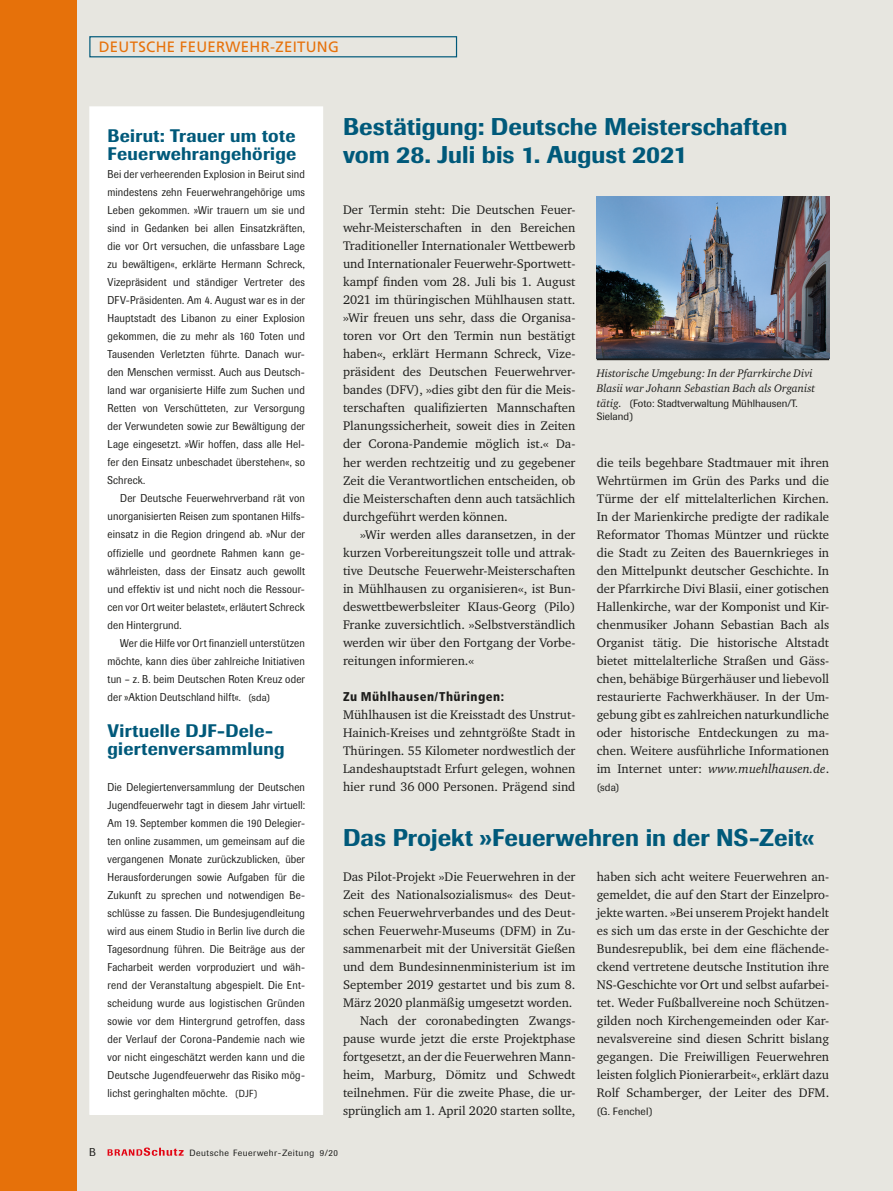
<style>
.page{position:relative;width:893px;height:1191px;background:#fff}
.page>*{position:absolute;margin:0;border:0;box-sizing:border-box;transform-origin:0 0}
.t1{font:500 24px/28.8px "Supersonic BSK";letter-spacing:.005em;color:#00597a}
.t2{font:500 18px/18px "Supersonic BSK";letter-spacing:.015em;color:#00597a}
.t3{font:15px "Frutiger LT";letter-spacing:.02em;color:#e6710a}
.t4{font:12.75px/18px "Charter ITC";color:#1d1d1b;text-align:justify}
.t5{font:900 condensed 12.75px "Frutiger LT";letter-spacing:.04em;color:#1d1d1b}
.t6{font:11.25px/18px "Supersonic BSK";letter-spacing:.02em;color:#1d1d1b;text-align:justify;scale:.9 1}
.t7{font:11.25px/18px "Supersonic BSK";letter-spacing:.02em;color:#1d1d1b;text-align:justify;scale:.89 1}
.t8{font:italic 11.25px/15px "Charter ITC";letter-spacing:.005em;color:#1d1d1b}
.t9{font:11.25px "Supersonic BSK";letter-spacing:.02em;color:#1d1d1b}
.t10{font:10.5px/12.6px "Supersonic BSK";color:#1d1d1b}
.t11{font:10.5px "Supersonic BSK";letter-spacing:.02em;color:#1d1d1b}
.t12{font:9px "Supersonic BSK";letter-spacing:.055em;color:#1d1d1b}
.s1{font-size:10.2px}
.s2{font-family:"Charter ITC";font-style:italic;font-size:11.25px}
.s3{font-style:italic}
</style>
<div class="page">
<div style="left:1px;top:0;width:892px;height:1191px;background:#e7e6e0"></div>
<div style="left:89px;top:36px;width:368px;height:21px;border:1px solid #00597a"></div>
<div style="left:0;top:0;width:77px;height:1191px;background:#e6710a"></div>
<svg style="left:108px;top:1147px;width:76px;height:8px"></svg>
<div style="left:90px;top:107px;width:233px;height:1007px;background:#fff"></div>
<div style="left:89px;top:106px;width:234px;height:1008px;border:1px solid #fff"></div>
<img style="left:597px;top:196px;width:232px;height:162px">
<hr style="left:597px;top:358px;width:232px;height:2px;background:#1d1d1b">
<p class="t3" style="left:99px;top:38px;width:242px">DEUTSCHE FEUERWEHR-ZEITUNG</p>
<h2 class="t2" style="left:107px;top:127px;width:190px">Beirut: Trauer um tote<br>Feuerwehrangehörige</h2>
<p class="t6" style="left:107px;top:165px;width:221px">Bei der verheerenden Explosion in Beirut sind mindestens zehn Feuerwehrangehörige ums Leben gekommen. »Wir trauern um sie und sind in Gedanken bei allen Einsatzkräften, die vor Ort versuchen, die unfassbare Lage zu bewältigen«, erklärte Hermann Schreck, Vizepräsident und ständiger Vertreter des DFV-Präsidenten. Am 4. August war es in der Hauptstadt des Libanon zu einer Explosion gekommen, die zu mehr als 160 Toten und Tausenden Verletzten führte. Danach wur&shy;den Menschen vermisst. Auch aus Deutsch&shy;land war organisierte Hilfe zum Suchen und Retten von Verschütteten, zur Versorgung der Verwundeten sowie zur Bewältigung der Lage eingesetzt. »Wir hoffen, dass alle Hel&shy;fer den Einsatz unbeschadet überstehen«, so Schreck.</p>
<p class="t6" style="left:107px;top:489px;width:221px;text-indent:13px">Der Deutsche Feuerwehrverband rät von unorganisierten Reisen zum spontanen Hilfs&shy;einsatz in die Region dringend ab. »Nur der offizielle und geordnete Rahmen kann ge&shy;währleisten, dass der Einsatz auch gewollt und effektiv ist und nicht noch die Ressour&shy;cen vor Ort weiter belastet«, erläutert Schreck den Hintergrund.</p>
<p class="t6" style="left:107px;top:633px;width:221px;text-indent:13px">Wer die Hilfe vor Ort finanziell unterstützen möchte, kann dies über zahlreiche Initiativen tun – z. B. beim Deutschen Roten Kreuz oder der »Aktion Deutschland hilft«. <span class="s1">(sda)</span></p>
<h2 class="t2" style="left:107px;top:721px;width:179px">Virtuelle DJF-Dele&shy;giertenversammlung</h2>
<p class="t7" style="left:107px;top:777px;width:223px">Die Delegiertenversammlung der Deutschen Jugendfeuerwehr tagt in diesem Jahr virtuell:<br>Am 19. September kommen die 190 Delegier&shy;ten online zusammen, um gemeinsam auf die vergangenen Monate zurückzublicken, über Herausforderungen sowie Aufgaben für die Zukunft zu sprechen und notwendigen Be&shy;schlüsse zu fassen. Die Bundesjugendleitung wird aus einem Studio in Berlin live durch die Tagesordnung führen. Die Beiträge aus der Facharbeit werden vorproduziert und wäh&shy;rend der Veranstaltung abgespielt. Die Ent&shy;scheidung wurde aus logistischen Gründen sowie vor dem Hintergrund getroffen, dass der Verlauf der Corona-Pandemie nach wie vor nicht eingeschätzt werden kann und die Deutsche Jugendfeuerwehr das Risiko mög&shy;lichst geringhalten möchte. <span class="s1">(DJF)</span></p>
<h1 class="t1" style="left:343px;top:112px;width:446px">Bestätigung: Deutsche Meisterschaften vom 28. Juli bis 1. August 2021</h1>
<p class="t4" style="left:343px;top:201px;width:234px">Der Termin steht: Die Deutschen Feuer&shy;wehr-Meisterschaften in den Bereichen Traditioneller Internationaler Wettbewerb und Internationaler Feuerwehr-Sportwett&shy;kampf finden vom 28. Juli bis 1. August 2021 im thüringischen Mühlhausen statt. »Wir freuen uns sehr, dass die Organisa&shy;toren vor Ort den Termin nun bestätigt haben«, erklärt Hermann Schreck, Vize&shy;präsident des Deutschen Feuerwehrver&shy;bandes (DFV), »dies gibt den für die Meis&shy;terschaften qualifizierten Mannschaften Planungssicherheit, soweit dies in Zeiten der Corona-Pandemie möglich ist.« Da&shy;her werden rechtzeitig und zu gegebener Zeit die Verantwortlichen entscheiden, ob die Meisterschaften denn auch tatsächlich durchgeführt werden können.</p>
<p class="t4" style="left:343px;top:525px;width:234px;text-indent:17px">»Wir werden alles daransetzen, in der kurzen Vorbereitungszeit tolle und attrak&shy;tive Deutsche Feuerwehr-Meisterschaften in Mühlhausen zu organisieren«, ist Bun&shy;deswettbewerbsleiter KIaus-Georg (Pilo)<br>Franke zuversichtlich. »Selbstverständlich werden wir über den Fortgang der Vorbe&shy;reitungen informieren.«</p>
<p class="t5" style="left:343px;top:688px;width:163px">Zu Mühlhausen/Thüringen:</p>
<p class="t4" style="left:343px;top:705px;width:234px">Mühlhausen ist die Kreisstadt des Unstrut-Hainich-Kreises und zehntgrößte Stadt in Thüringen. 55 Kilometer nordwestlich der Landeshauptstadt Erfurt gelegen, wohnen hier rund 36 000 Personen. Prägend sind</p>
<p class="t8" style="left:597px;top:365px;width:220px">Historische Umgebung: In der Pfarrkirche Divi<br>Blasii war Johann Sebastian Bach als Organist</p>
<p class="t10" style="left:597px;top:397px;width:202px"><span class="s2">tätig.</span> (Foto: Stadtverwaltung Mühlhausen/T.<br>Sieland)</p>
<p class="t4" style="left:597px;top:453px;width:234px">die teils begehbare Stadtmauer mit ihren Wehrtürmen im Grün des Parks und die Türme der elf mittelalterlichen Kirchen.<br>In der Marienkirche predigte der radikale Reformator Thomas Müntzer und rückte die Stadt zu Zeiten des Bauernkrieges in den Mittelpunkt deutscher Geschichte. In der Pfarrkirche Divi Blasii, einer gotischen Hallenkirche, war der Komponist und Kir&shy;chenmusiker Johann Sebastian Bach als Organist tätig. Die historische Altstadt bietet mittelalterliche Straßen und Gäss&shy;chen, behäbige Bürgerhäuser und liebevoll restaurierte Fachwerkhäuser. In der Um&shy;gebung gibt es zahlreichen naturkundliche oder historische Entdeckungen zu ma&shy;chen. Weitere ausführliche Informationen im Internet unter: <span class="s3">www.muehlhausen.de</span>.</p>
<p class="t10" style="left:597px;top:780px;width:24px">(sda)</p>
<h1 class="t1" style="left:343px;top:822px;width:473px">Das Projekt »Feuerwehren in der NS-Zeit«</h1>
<p class="t4" style="left:343px;top:867px;width:234px;text-align:right">Das Pilot-Projekt »Die Feuerwehren in der Zeit des Nationalsozialismus« des Deut&shy;schen Feuerwehrverbandes und des Deut&shy;schen Feuerwehr-Museums (DFM) in Zu&shy;sammenarbeit mit der Universität Gießen und dem Bundesinnenministerium ist im September 2019 gestartet und bis zum 8.<br>März 2020 planmäßig umgesetzt worden.<br>Nach der coronabedingten Zwangs&shy;pause wurde jetzt die erste Projektphase fortgesetzt, an der die Feuerwehren Mann&shy;heim, Marburg, Dömitz und Schwedt teilnehmen. Für die zweite Phase, die ur&shy;sprünglich am 1. April 2020 starten sollte,</p>
<p class="t4" style="left:597px;top:867px;width:234px">haben sich acht weitere Feuerwehren an&shy;gemeldet, die auf den Start der Einzelpro&shy;jekte warten. »Bei unserem Projekt handelt es sich um das erste in der Geschichte der Bundesrepublik, bei dem eine flächende&shy;ckend vertretene deutsche Institution ihre NS-Geschichte vor Ort und selbst aufarbei&shy;tet. Weder Fußballvereine noch Schützen&shy;gilden noch Kirchengemeinden oder Kar&shy;nevalsvereine sind diesen Schritt bislang gegangen. Die Freiwilligen Feuerwehren leisten folglich Pionierarbeit«, erklärt dazu Rolf Schamberger, der Leiter des DFM.</p>
<p class="t11" style="left:597px;top:1104px;width:57px">(G. Fenchel)</p>
<p class="t9" style="left:89px;top:1145px;width:8px">B</p>
<p class="t12" style="left:189px;top:1147px;width:150px">Deutsche Feuerwehr-Zeitung 9/20</p>
</div>
